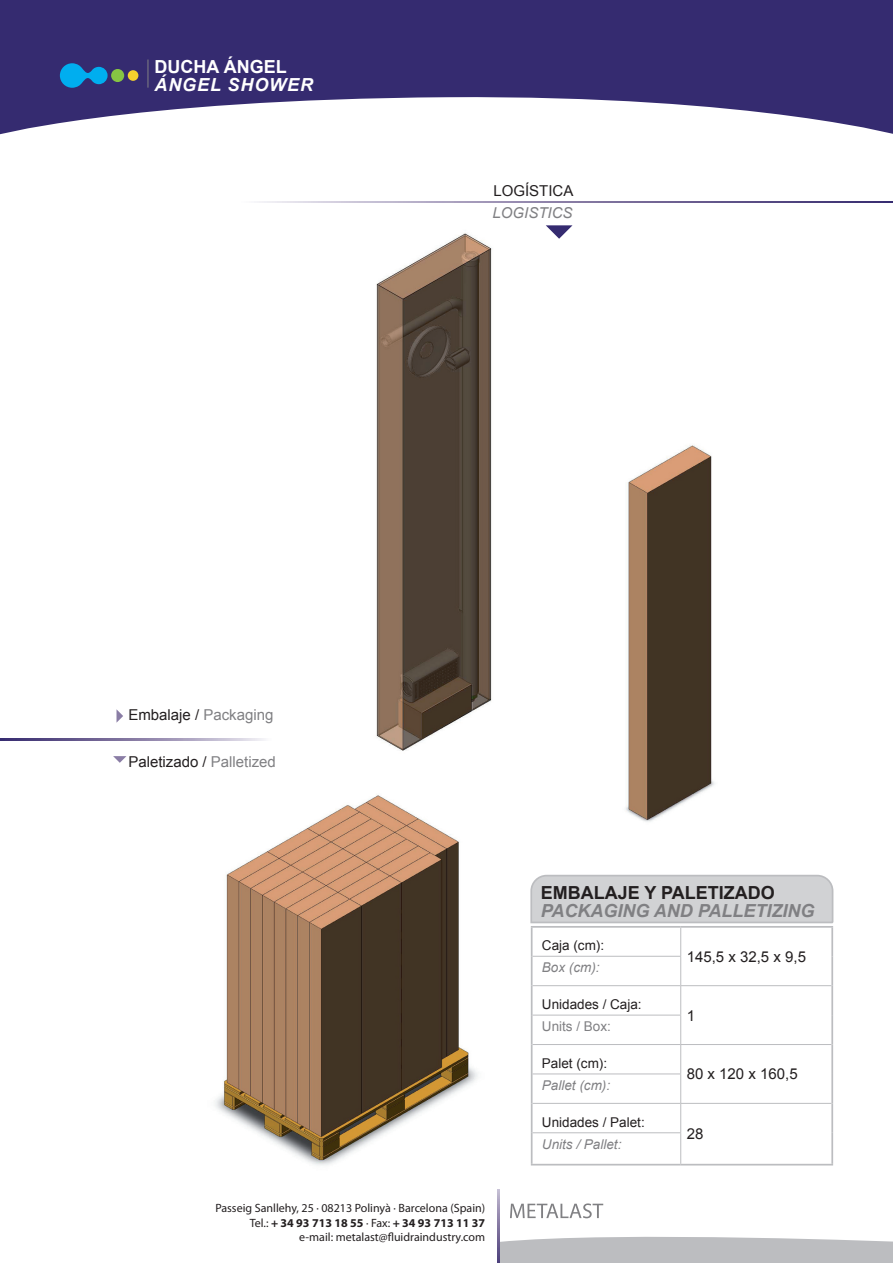
<style>
.page{position:relative;width:893px;height:1263px;background:#fff}
.page>*{position:absolute;margin:0;border:0;box-sizing:border-box;transform-origin:0 0}
.t1{font:italic 700 18px "Arial";color:#808083}
.t2{font:700 18px "Arial";color:#231f20}
.t3{font:italic 700 18px "Arial";letter-spacing:.05em;color:#fff}
.t4{font:700 18px "Arial";color:#fff}
.t5{font:15px "Arial";color:#231f20}
.t6{font:italic 15px "Arial";color:#808083}
.t7{font:13.5px "Arial";color:#231f20}
.t8{font:italic 13.5px "Arial";color:#808083}
.t9{font:13.5px "Arial";color:#808083}
.t10{font:12px/14.4px "Myriad Pro";color:#231f20;text-align:right}
.s1{color:#808083}
.s2{font-weight:700}
</style>
<div class="page">
<svg style="left:0;top:0;width:893px;height:135px;fill:#352b70"></svg>
<svg style="left:500px;top:1236px;width:393px;height:27px;background:#c2c2c5"></svg>
<svg style="left:60px;top:63px;width:48px;height:25px"></svg>
<div style="left:111px;top:69px;width:13px;height:13px;background:#86c443;border-radius:50%"></div>
<div style="left:128px;top:70px;width:10px;height:11px;background:#f4d12d;border-radius:50%"></div>
<svg style="left:148px;top:60px;width:1px;height:28px"></svg>
<svg style="left:546px;top:225px;width:26px;height:14px"></svg>
<svg style="left:259px;top:201px;width:634px;height:2px"></svg>
<svg style="left:117px;top:710px;width:6px;height:12px"></svg>
<svg style="left:0;top:739px;width:264px;height:1px"></svg>
<svg style="left:497px;top:1189px;width:3px;height:74px"></svg>
<svg style="left:113px;top:756px;width:13px;height:7px"></svg>
<hr style="left:531px;top:1103px;width:2px;height:30px;background:#bcbdc0">
<hr style="left:831px;top:1103px;width:2px;height:30px;background:#bcbdc0">
<hr style="left:531px;top:1133px;width:2px;height:31px;background:#bcbdc0">
<hr style="left:831px;top:1133px;width:2px;height:31px;background:#bcbdc0">
<hr style="left:531px;top:1164px;width:150px;height:1px;background:#bcbdc0">
<hr style="left:681px;top:1164px;width:152px;height:1px;background:#bcbdc0">
<hr style="left:533px;top:1132px;width:148px;height:1px;background:#bcbdc0">
<hr style="left:680px;top:1133px;width:1px;height:31px;background:#bcbdc0">
<svg style="left:530px;top:874px;width:304px;height:258px"></svg>
<img style="left:625px;top:445px;width:90px;height:377px">
<img style="left:215px;top:794px;width:263px;height:371px">
<img style="left:376px;top:233px;width:116px;height:518px">
<svg style="left:510px;top:1203px;width:93px;height:15px"></svg>
<h1 class="t4" style="left:154px;top:54px;width:134px">DUCHA ÁNGEL</h1>
<h1 class="t3" style="left:154px;top:72px;width:160px">ÁNGEL SHOWER</h1>
<p class="t5" style="left:493px;top:181px;width:82px">LOGÍSTICA</p>
<p class="t6" style="left:493px;top:203px;width:82px">LOGISTICS</p>
<p class="t5" style="left:128px;top:705px;width:147px">Embalaje / <span class="s1">Packaging</span></p>
<p class="t5" style="left:128px;top:752px;width:149px">Paletizado / <span class="s1">Palletized</span></p>
<p class="t10" style="left:215px;top:1201px;width:271px">Passeig Sanllehy, 25 · 08213 Polinyà · Barcelona (Spain)<br>Tel.: <span class="s2">+ 34 93 713 18 55</span> · Fax: <span class="s2">+ 34 93 713 11 37 </span>e-mail: metalast@fluidraindustry.com</p>
<h1 class="t2" style="left:541px;top:880px;width:234px">EMBALAJE Y PALETIZADO</h1>
<h1 class="t1" style="left:541px;top:898px;width:275px">PACKAGING AND PALLETIZING</h1>
<p class="t7" style="left:542px;top:937px;width:64px">Caja (cm):</p>
<p class="t8" style="left:542px;top:958px;width:59px">Box (cm):</p>
<p class="t7" style="left:542px;top:995px;width:101px">Unidades / Caja:</p>
<p class="t9" style="left:542px;top:1017px;width:71px">Units / Box:</p>
<p class="t7" style="left:542px;top:1054px;width:67px">Palet (cm):</p>
<p class="t8" style="left:542px;top:1076px;width:70px">Pallet (cm):</p>
<p class="t7" style="left:542px;top:1113px;width:104px">Unidades / Palet:</p>
<p class="t8" style="left:542px;top:1135px;width:81px">Units / Pallet:</p>
<p class="t5" style="left:687px;top:947px;width:121px">145,5 x 32,5 x 9,5</p>
<p class="t5" style="left:687px;top:1005px;width:10px">1</p>
<p class="t5" style="left:687px;top:1064px;width:112px">80 x 120 x 160,5</p>
<p class="t5" style="left:687px;top:1124px;width:18px">28</p>
</div>
